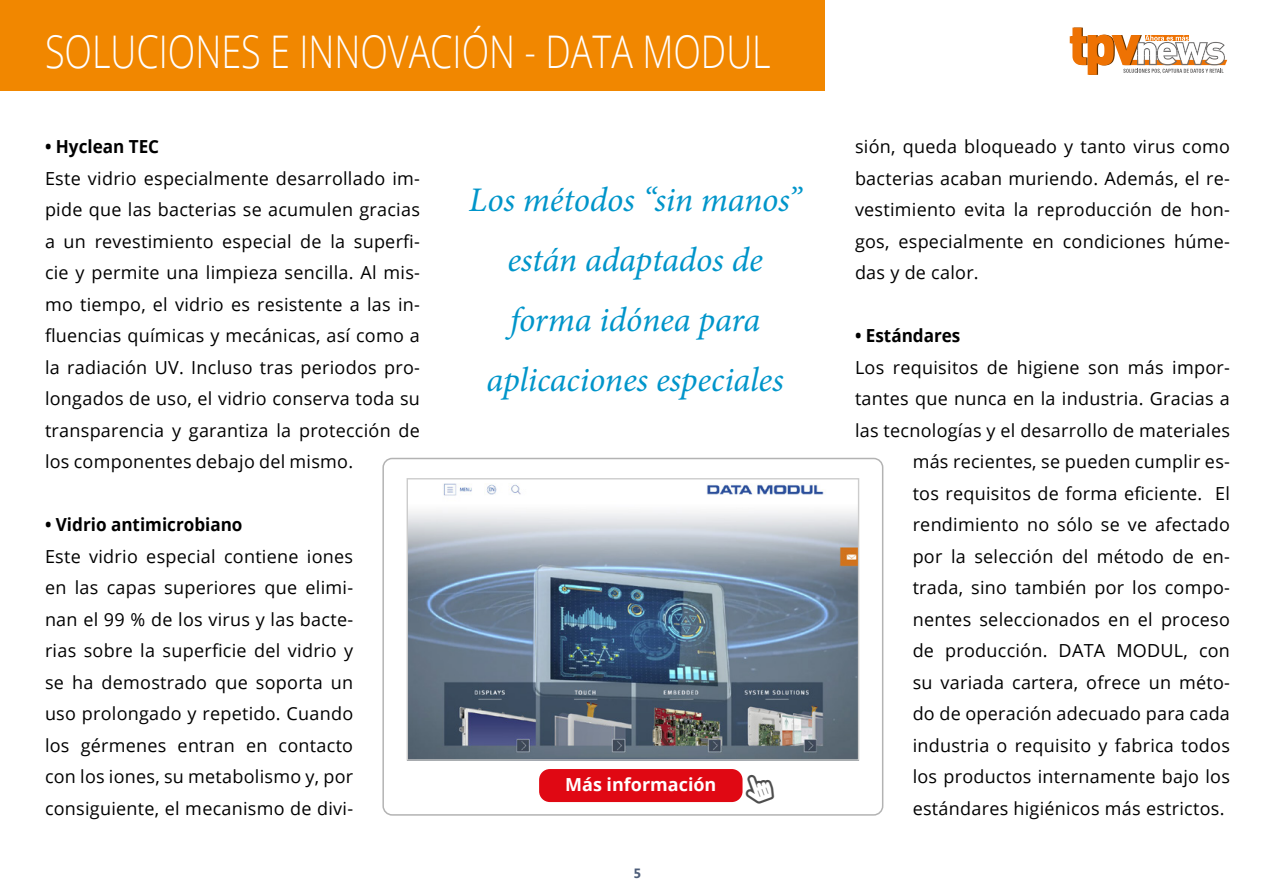
<style>
.page{position:relative;width:1275px;height:893px;background:#fff}
.page>*{position:absolute;margin:0;border:0;box-sizing:border-box;transform-origin:0 0}
.t1{font:300 45px "Open Sans";color:#fff;scale:.8 1}
.t2{font:italic 34.5px/60px "Minion Pro";letter-spacing:-.005em;color:#0095ca;text-align:center}
.t3{font:18px/31.5px "Open Sans";letter-spacing:.015em;color:#000;text-align:justify}
.t4{font:700 18px "Open Sans";color:#000;scale:.95 1}
.t5{font:700 18px "Open Sans";color:#fff}
.t6{font:700 13.5px "Segoe";color:#4d5d79}
</style>
<div class="page">
<div style="left:0;top:0;width:825px;height:90px;background:#f18700"></div>
<svg style="left:1070px;top:28px;width:157px;height:47px"></svg>
<div style="left:382px;top:458px;width:501px;height:357px;border:2px solid #b3b3b3;border-radius:9px"></div>
<img style="left:409px;top:483px;width:448px;height:275px">
<div style="left:407px;top:478px;width:452px;height:282px;border:1px solid #ccc"></div>
<div style="left:538px;top:767px;width:206px;height:36px;background:#e00813;border-radius:12px"></div>
<div style="left:537px;top:766px;width:208px;height:38px;border:3px solid #fff;border-radius:12px"></div>
<svg style="left:740px;top:769px;width:5px;height:32px"></svg>
<h1 class="t1" style="left:45px;top:20px;width:909px">SOLUCIONES E INNOVACIÓN - DATA MODUL</h1>
<p class="t4" style="left:45px;top:134px;width:122px">• Hyclean TEC</p>
<p class="t3" style="left:45px;top:162px;width:377px">Este vidrio especialmente desarrollado im&shy;pide que las bacterias se acumulen gracias a un revestimiento especial de la superfi&shy;cie y permite una limpieza sencilla. Al mis&shy;mo tiempo, el vidrio es resistente a las in&shy;fluencias químicas y mecánicas, así como a la radiación UV. Incluso tras periodos pro&shy;longados de uso, el vidrio conserva toda su transparencia y garantiza la protección de los componentes debajo del mismo.</p>
<p class="t4" style="left:45px;top:512px;width:209px">• Vidrio antimicrobiano</p>
<p class="t3" style="left:45px;top:540px;width:310px">Este vidrio especial contiene iones en las capas superiores que elimi&shy;nan el 99 % de los virus y las bacte&shy;rias sobre la superficie del vidrio y se ha demostrado que soporta un uso prolongado y repetido. Cuando los gérmenes entran en contacto con los iones, su metabolismo y, por consiguiente, el mecanismo de divi-</p>
<h2 class="t2" style="left:469px;top:170px;width:334px">Los métodos “sin manos” están adaptados de forma idónea para aplicaciones especiales</h2>
<p class="t5" style="left:565px;top:772px;width:153px">Más información</p>
<p class="t6" style="left:634px;top:863px;width:9px">5</p>
<p class="t3" style="left:855px;top:130px;width:377px">sión, queda bloqueado y tanto virus como bacterias acaban muriendo. Además, el re&shy;vestimiento evita la reproducción de hon&shy;gos, especialmente en condiciones húme&shy;das y de calor.</p>
<p class="t4" style="left:855px;top:323px;width:113px">• Estándares</p>
<p class="t3" style="left:855px;top:351px;width:377px">Los requisitos de higiene son más impor-</p>
<p class="t3" style="left:855px;top:382px;width:376px">tantes que nunca en la industria. Gracias a</p>
<p class="t3" style="left:855px;top:414px;width:377px">las tecnologías y el desarrollo de materiales</p>
<p class="t3" style="left:913px;top:445px;width:319px">más recientes, se pueden cumplir es-</p>
<p class="t3" style="left:913px;top:477px;width:319px">tos requisitos de forma eficiente. El</p>
<p class="t3" style="left:913px;top:508px;width:319px">rendimiento no sólo se ve afectado</p>
<p class="t3" style="left:913px;top:540px;width:319px">por la selección del método de en-</p>
<p class="t3" style="left:913px;top:571px;width:319px">trada, sino también por los compo-</p>
<p class="t3" style="left:913px;top:603px;width:319px">nentes seleccionados en el proceso</p>
<p class="t3" style="left:913px;top:634px;width:319px">de producción. DATA MODUL, con</p>
<p class="t3" style="left:913px;top:666px;width:319px">su variada cartera, ofrece un méto-</p>
<p class="t3" style="left:913px;top:697px;width:319px">do de operación adecuado para cada</p>
<p class="t3" style="left:913px;top:729px;width:319px">industria o requisito y fabrica todos</p>
<p class="t3" style="left:913px;top:760px;width:319px">los productos internamente bajo los</p>
<p class="t3" style="left:913px;top:792px;width:313px">estándares higiénicos más estrictos.</p>
</div>
